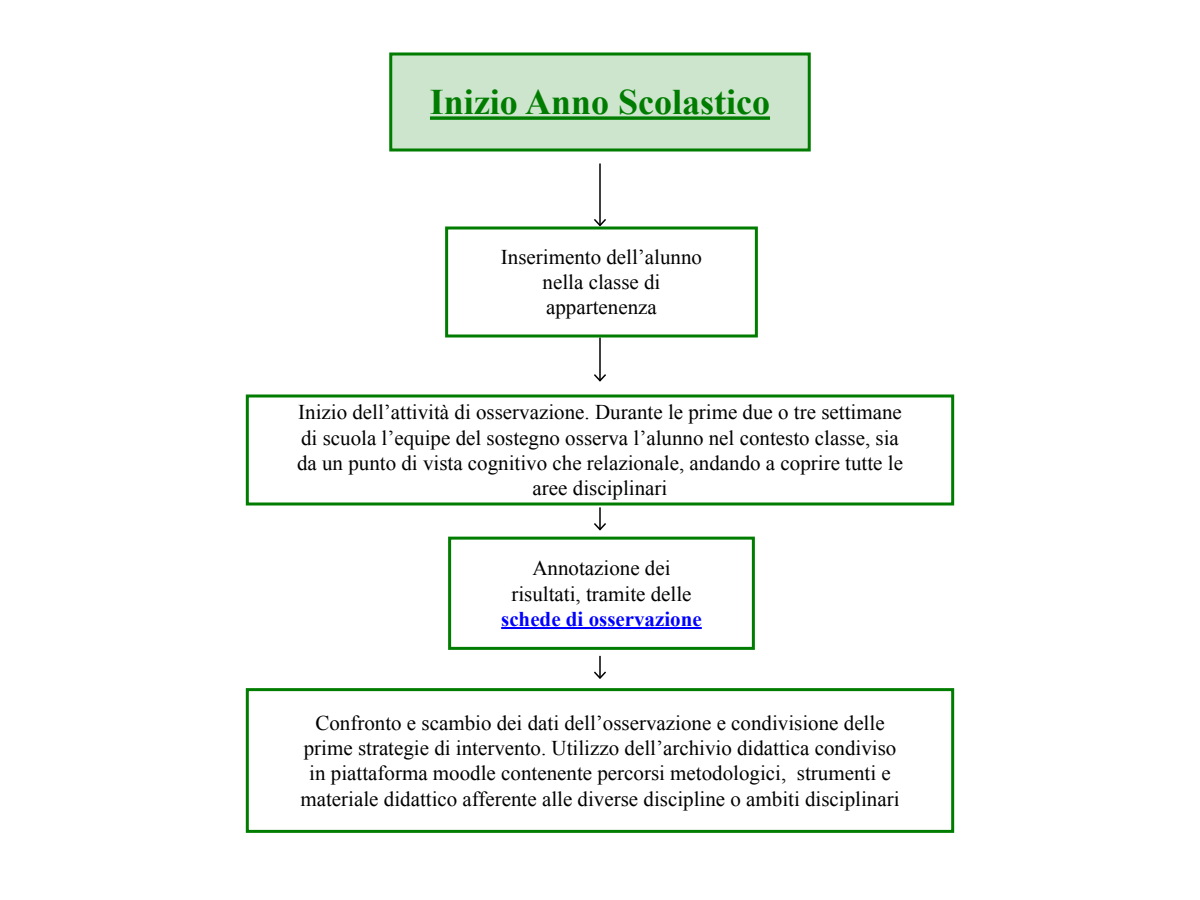
<style>
.page{position:relative;width:1200px;height:900px;background:#fff}
.page>*{position:absolute;margin:0;border:0;box-sizing:border-box;transform-origin:0 0}
.t1{font:700 36px "Times New Roman";color:#007d00}
.t2{font:21px/25.2px "Times New Roman";color:#000;text-align:center}
.t3{font:700 21px "Times New Roman";color:#00f}
</style>
<div class="page">
<div style="left:391px;top:54px;width:418px;height:96px;background:#cde5cd"></div>
<svg style="left:430px;top:116px;width:340px;height:4px"></svg>
<div style="left:389px;top:52px;width:422px;height:100px;border:3px solid #007d00"></div>
<hr style="left:599px;top:164px;width:2px;height:61px;background:#000">
<svg style="left:594px;top:217px;width:12px;height:9px"></svg>
<hr style="left:599px;top:338px;width:2px;height:43px;background:#000">
<svg style="left:594px;top:373px;width:12px;height:9px"></svg>
<hr style="left:599px;top:656px;width:2px;height:22px;background:#000">
<svg style="left:594px;top:670px;width:12px;height:9px"></svg>
<hr style="left:599px;top:507px;width:2px;height:23px;background:#000">
<svg style="left:594px;top:521px;width:12px;height:10px"></svg>
<div style="left:445px;top:226px;width:313px;height:112px;border:3px solid #007d00"></div>
<div style="left:246px;top:394px;width:708px;height:112px;border:3px solid #007d00"></div>
<div style="left:246px;top:688px;width:708px;height:145px;border:3px solid #007d00"></div>
<hr style="left:501px;top:627px;width:201px;height:2px;background:#00f">
<div style="left:448px;top:537px;width:307px;height:113px;border:3px solid #007d00"></div>
<h1 class="t1" style="left:430px;top:77px;width:342px">Inizio Anno Scolastico</h1>
<p class="t2" style="left:501px;top:244px;width:203px">Inserimento dell’alunno nella classe di appartenenza</p>
<p class="t2" style="left:297px;top:400px;width:607px">Inizio dell’attività di osservazione. Durante le prime due o tre settimane di scuola l’equipe del sostegno osserva l’alunno nel contesto classe, sia da un punto di vista cognitivo che relazionale, andando a coprire tutte le aree disciplinari</p>
<p class="t2" style="left:511px;top:555px;width:182px">Annotazione dei risultati, tramite delle</p>
<p class="t3" style="left:501px;top:604px;width:202px">schede di osservazione</p>
<p class="t2" style="left:300px;top:710px;width:601px">Confronto e scambio dei dati dell’osservazione e condivisione delle prime strategie di intervento. Utilizzo dell’archivio didattica condiviso in piattaforma moodle contenente percorsi metodologici, strumenti e materiale didattico afferente alle diverse discipline o ambiti disciplinari</p>
</div>
